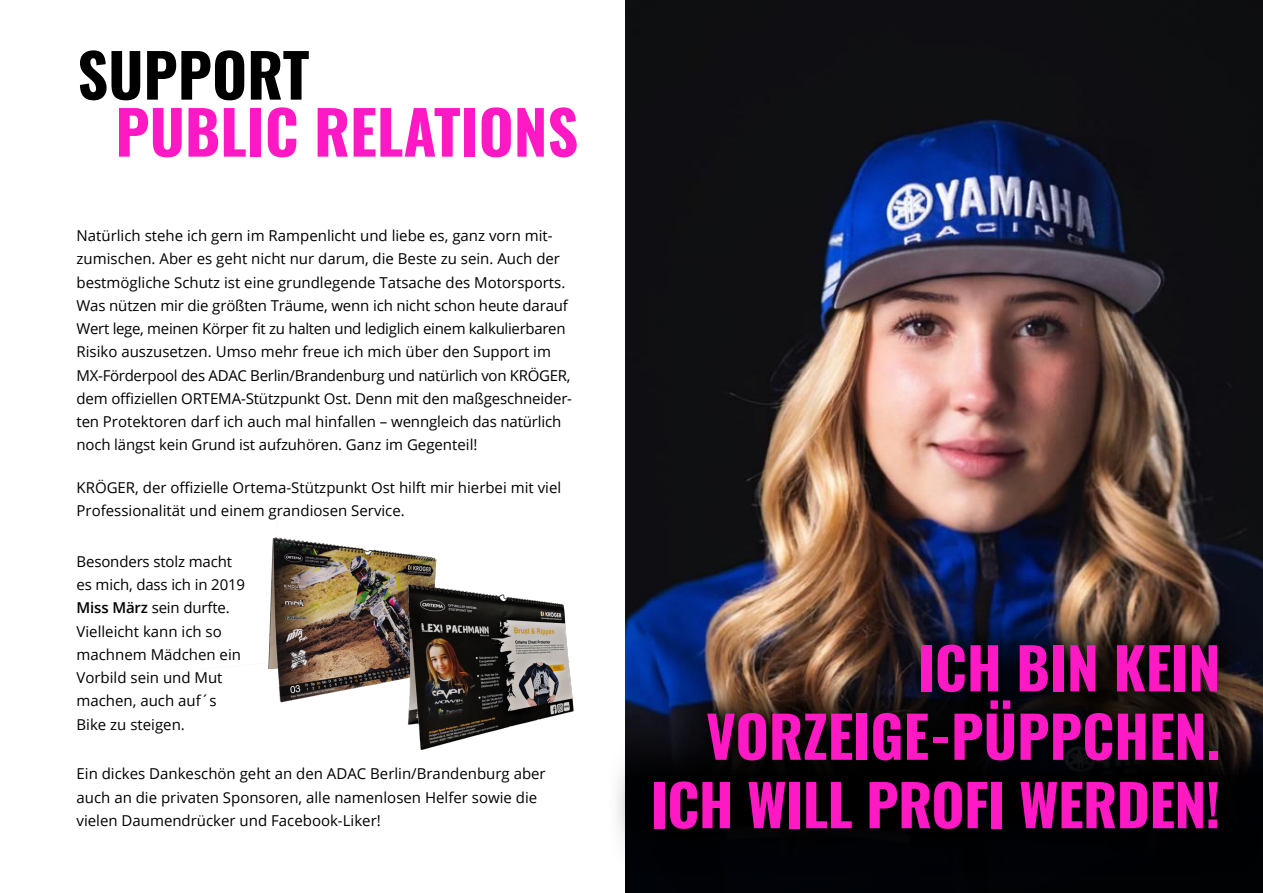
<style>
.page{position:relative;width:1263px;height:893px;background:#fff}
.page>*{position:absolute;margin:0;border:0;box-sizing:border-box;transform-origin:0 0}
.t1{font:700 60px "Oswald";color:#ff19c4}
.t2{font:700 60px "Oswald";color:#000}
.t3{font:700 57px/68.4px "Oswald";color:#ff19c4;text-align:right}
.t4{font:15px/23.2px "Open Sans";color:#000}
.s1{font-weight:600}
</style>
<div class="page">
<img style="left:625px;top:0;width:638px;height:893px">
<img style="left:268px;top:537px;width:169px;height:166px">
<svg style="left:617px;top:598px;width:646px;height:277px;background:#1a171b"></svg>
<img style="left:349px;top:575px;width:225px;height:175px">
<h1 class="t2" style="left:77px;top:44px;width:234px">SUPPORT</h1>
<h1 class="t1" style="left:115px;top:101px;width:464px">PUBLIC RELATIONS</h1>
<p class="t4" style="left:77px;top:224px;width:497px">Natürlich stehe ich gern im Rampenlicht und liebe es, ganz vorn mit&shy;zumischen. Aber es geht nicht nur darum, die Beste zu sein. Auch der bestmögliche Schutz ist eine grundlegende Tatsache des Motorsports.<br>Was nützen mir die größten Träume, wenn ich nicht schon heute darauf Wert lege, meinen Körper fit zu halten und lediglich einem kalkulierbaren Risiko auszusetzen. Umso mehr freue ich mich über den Support im MX-Förderpool des ADAC Berlin/Brandenburg und natürlich von KRÖGER, dem offiziellen ORTEMA-Stützpunkt Ost. Denn mit den maßgeschneider&shy;ten Protektoren darf ich auch mal hinfallen – wenngleich das natürlich noch längst kein Grund ist aufzuhören. Ganz im Gegenteil!</p>
<p class="t4" style="left:77px;top:475px;width:486px">KRÖGER, der offizielle Ortema-Stützpunkt Ost hilft mir hierbei mit viel<br>Professionalität und einem grandiosen Service.</p>
<p class="t4" style="left:77px;top:549px;width:170px">Besonders stolz macht es mich, dass ich in 2019<br><span class="s1">Miss März</span> sein durfte.<br>Vielleicht kann ich so machnem Mädchen ein<br>Vorbild sein und Mut machen, auch auf´s<br>Bike zu steigen.</p>
<p class="t4" style="left:77px;top:762px;width:471px">Ein dickes Dankeschön geht an den ADAC Berlin/Brandenburg aber auch an die privaten Sponsoren, alle namenlosen Helfer sowie die vielen Daumendrücker und Facebook-Liker!</p>
<h2 class="t3" style="left:651px;top:637px;width:571px">ICH BIN KEIN<br>VORZEIGE-PÜPPCHEN.<br>ICH WILL PROFI WERDEN!</h2>
</div>
